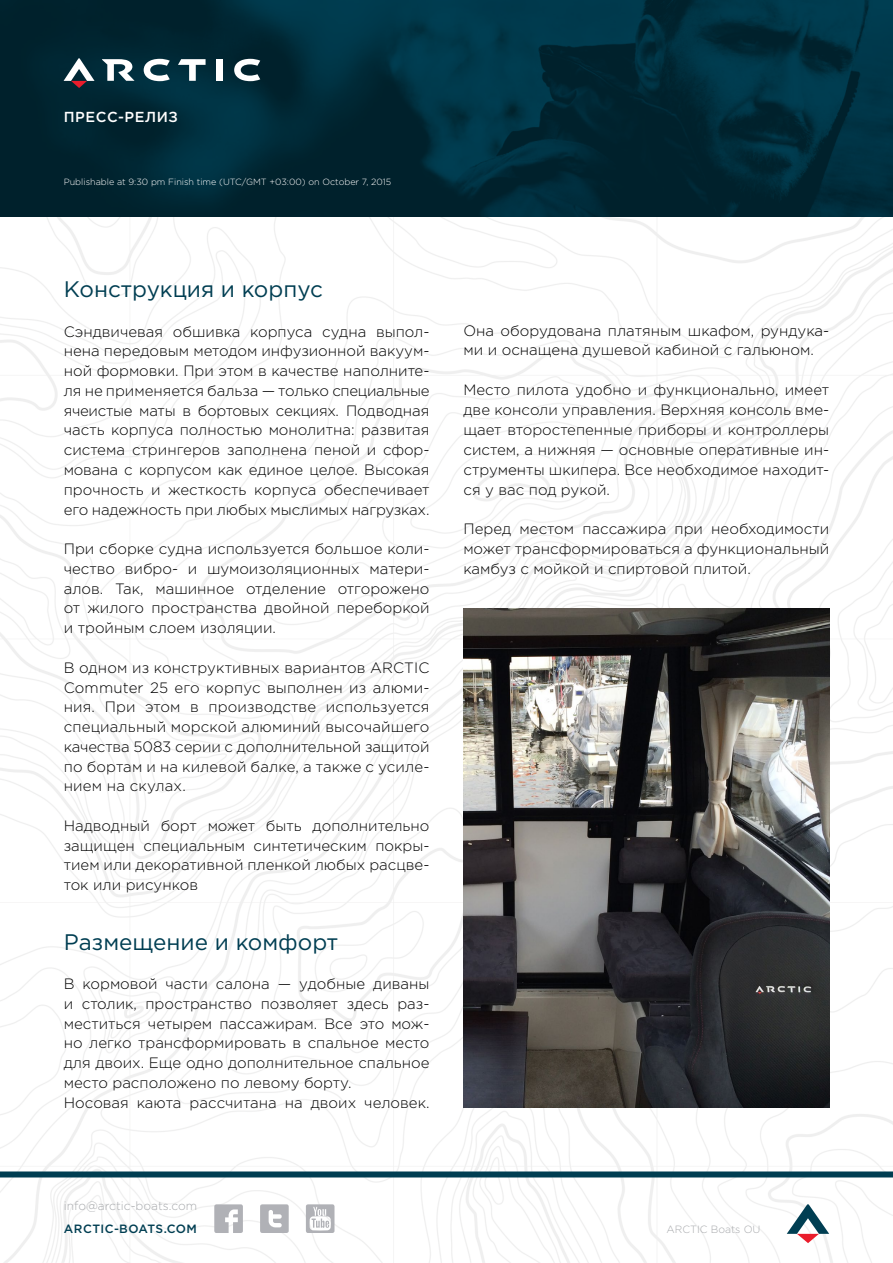
<style>
.page{position:relative;width:893px;height:1263px;background:#fff}
.page>*{position:absolute;margin:0;border:0;box-sizing:border-box;transform-origin:0 0}
.t1{font:22.5px "Gotham Pro";color:#003e52}
.t2{font:300 15px/19.8px "Gotham Pro";color:#000}
.t3{font:300 15px/19.8px "Gotham Pro";letter-spacing:-.02em;color:#000}
.t4{font:500 14.55px "Gotham Pro";letter-spacing:.04em;color:#fff}
.t5{font:300 12px "Gotham Pro";color:#a7a9ac}
.t6{font:500 12px "Gotham Pro";letter-spacing:.04em;color:#003e52}
.t7{font:300 10.5px "Gotham Pro";color:#a7a9ac}
.t8{font:300 9px "Gotham Pro";color:#fff}
</style>
<div class="page">
<img style="left:0;top:216px;width:893px;height:1047px">
<svg style="left:0;top:0;width:893px;height:216px;background:#002b39"></svg>
<svg style="left:144px;top:59px;width:26px;height:22px"></svg>
<svg style="left:234px;top:59px;width:26px;height:22px"></svg>
<div style="left:216px;top:59px;width:7px;height:22px;background:#fff"></div>
<svg style="left:102px;top:59px;width:33px;height:22px"></svg>
<svg style="left:178px;top:59px;width:28px;height:22px"></svg>
<svg style="left:64px;top:58px;width:31px;height:30px"></svg>
<div style="left:0;top:1171px;width:893px;height:6px;background:#003e52"></div>
<img style="left:463px;top:608px;width:366px;height:500px">
<svg style="left:787px;top:1204px;width:42px;height:39px"></svg>
<svg style="left:214px;top:1204px;width:29px;height:29px"></svg>
<svg style="left:260px;top:1204px;width:29px;height:29px"></svg>
<svg style="left:306px;top:1204px;width:28px;height:29px"></svg>
<p class="t4" style="left:64px;top:108px;width:116px">ПРЕСС-РЕЛИЗ</p>
<p class="t8" style="left:64px;top:177px;width:329px">Publishable at 9:30 pm Finish time (UTC/GMT +03:00) on October 7, 2015</p>
<h1 class="t1" style="left:64px;top:277px;width:261px">Конструкция и корпус</h1>
<p class="t2" style="left:64px;top:322px;width:101px">Сэндвичевая</p>
<p class="t2" style="left:173px;top:322px;width:69px">обшивка</p>
<p class="t2" style="left:250px;top:322px;width:64px">корпуса</p>
<p class="t2" style="left:322px;top:322px;width:46px">судна</p>
<p class="t2" style="left:376px;top:322px;width:53px">выпол-</p>
<p class="t2" style="left:64px;top:341px;width:303px">нена передовым методом инфузионнои</p>
<p class="t2" style="left:356px;top:341px;width:75px">̆ вакуум-</p>
<p class="t2" style="left:64px;top:361px;width:30px">нои</p>
<p class="t2" style="left:83px;top:361px;width:348px">̆ формовки. При этом в качестве наполните-</p>
<p class="t2" style="left:64px;top:381px;width:367px">ля не применяется бальза — только специальные</p>
<p class="t3" style="left:64px;top:401px;width:367px">ячеистые маты в бортовых секциях.<br>часть корпуса полностью монолитна: развитая</p>
<p class="t2" style="left:64px;top:460px;width:367px">мована с корпусом как единое целое. Высокая</p>
<p class="t2" style="left:346px;top:401px;width:85px">Подводная</p>
<p class="t2" style="left:314px;top:440px;width:48px">пенои</p>
<p class="t2" style="left:351px;top:440px;width:80px">̆ и сфор-</p>
<p class="t2" style="left:64px;top:440px;width:63px">система</p>
<p class="t2" style="left:132px;top:440px;width:90px">стрингеров</p>
<p class="t2" style="left:227px;top:440px;width:81px">заполнена</p>
<p class="t2" style="left:324px;top:480px;width:107px">обеспечивает</p>
<p class="t2" style="left:64px;top:480px;width:367px">прочность<br>его надежность при любых мыслимых нагрузках.</p>
<p class="t2" style="left:168px;top:480px;width:80px">жесткость</p>
<p class="t2" style="left:254px;top:480px;width:64px">корпуса</p>
<p class="t2" style="left:151px;top:480px;width:11px">и</p>
<p class="t2" style="left:64px;top:539px;width:365px">При сборке судна используется большое коли-</p>
<p class="t2" style="left:64px;top:559px;width:53px">чество</p>
<p class="t2" style="left:125px;top:559px;width:55px">вибро-</p>
<p class="t2" style="left:188px;top:559px;width:11px">и</p>
<p class="t2" style="left:207px;top:559px;width:154px">шумоизоляционных</p>
<p class="t2" style="left:369px;top:559px;width:62px">матери-</p>
<p class="t2" style="left:64px;top:579px;width:41px">алов.</p>
<p class="t2" style="left:115px;top:579px;width:30px">Так,</p>
<p class="t2" style="left:155px;top:579px;width:80px">машинное</p>
<p class="t2" style="left:246px;top:579px;width:81px">отделение</p>
<p class="t2" style="left:338px;top:579px;width:93px">отгорожено</p>
<p class="t2" style="left:64px;top:598px;width:18px">от</p>
<p class="t2" style="left:87px;top:598px;width:58px">жилого</p>
<p class="t2" style="left:151px;top:598px;width:107px">пространства</p>
<p class="t2" style="left:264px;top:598px;width:38px">двои</p>
<p class="t2" style="left:292px;top:598px;width:39px">̆нои</p>
<p class="t2" style="left:320px;top:598px;width:11px">̆</p>
<p class="t2" style="left:337px;top:598px;width:94px">переборкои</p>
<p class="t2" style="left:420px;top:598px;width:11px">̆</p>
<p class="t2" style="left:64px;top:618px;width:52px">и трои</p>
<p class="t2" style="left:64px;top:658px;width:367px">В одном из конструктивных вариантов ARCTIC</p>
<p class="t2" style="left:326px;top:697px;width:105px">используется</p>
<p class="t2" style="left:105px;top:618px;width:173px">̆ным слоем изоляции.</p>
<p class="t2" style="left:64px;top:677px;width:367px">Commuter 25 его корпус выполнен из алюми-</p>
<p class="t2" style="left:381px;top:717px;width:50px">̆шего</p>
<p class="t2" style="left:105px;top:697px;width:32px">При</p>
<p class="t2" style="left:145px;top:697px;width:37px">этом</p>
<p class="t2" style="left:208px;top:697px;width:109px">производстве</p>
<p class="t2" style="left:64px;top:697px;width:33px">ния.</p>
<p class="t2" style="left:190px;top:697px;width:10px">в</p>
<p class="t2" style="left:64px;top:717px;width:104px">специальныи</p>
<p class="t2" style="left:157px;top:717px;width:82px">̆ морскои</p>
<p class="t2" style="left:227px;top:717px;width:95px">̆ алюминии</p>
<p class="t2" style="left:311px;top:717px;width:81px">̆ высочаи</p>
<p class="t2" style="left:64px;top:737px;width:299px">качества 5083 серии с дополнительнои</p>
<p class="t2" style="left:64px;top:776px;width:123px">нием на скулах.</p>
<p class="t2" style="left:352px;top:737px;width:79px">̆ защитои</p>
<p class="t2" style="left:420px;top:737px;width:11px">̆</p>
<p class="t2" style="left:64px;top:756px;width:184px">по бортам и на килевои</p>
<p class="t2" style="left:237px;top:756px;width:194px">̆ балке а, также с усиле-</p>
<p class="t2" style="left:64px;top:816px;width:88px">Надводныи</p>
<p class="t2" style="left:140px;top:816px;width:11px">̆</p>
<p class="t2" style="left:161px;top:816px;width:38px">борт</p>
<p class="t2" style="left:208px;top:816px;width:49px">может</p>
<p class="t2" style="left:266px;top:816px;width:37px">быть</p>
<p class="t2" style="left:313px;top:816px;width:118px">дополнительно</p>
<p class="t2" style="left:64px;top:836px;width:73px">защищен</p>
<p class="t2" style="left:143px;top:836px;width:103px">специальным</p>
<p class="t2" style="left:253px;top:836px;width:115px">синтетическим</p>
<p class="t2" style="left:375px;top:836px;width:56px">покры-</p>
<p class="t2" style="left:64px;top:855px;width:181px">тием или декоративнои</p>
<p class="t2" style="left:234px;top:855px;width:78px">̆ пленкои</p>
<p class="t2" style="left:301px;top:855px;width:129px">̆ любых расцве-</p>
<p class="t2" style="left:64px;top:875px;width:136px">ток или рисунков</p>
<h1 class="t1" style="left:64px;top:929px;width:276px">Размещение и комфорт</h1>
<p class="t2" style="left:64px;top:974px;width:12px">В</p>
<p class="t2" style="left:83px;top:974px;width:76px">кормовои</p>
<p class="t2" style="left:148px;top:974px;width:11px">̆</p>
<p class="t2" style="left:166px;top:974px;width:44px">части</p>
<p class="t2" style="left:216px;top:974px;width:55px">салона</p>
<p class="t2" style="left:278px;top:974px;width:15px">—</p>
<p class="t2" style="left:299px;top:974px;width:67px">удобные</p>
<p class="t2" style="left:373px;top:974px;width:58px">диваны</p>
<p class="t2" style="left:64px;top:994px;width:11px">и</p>
<p class="t2" style="left:82px;top:994px;width:57px">столик,</p>
<p class="t2" style="left:145px;top:994px;width:108px">пространство</p>
<p class="t2" style="left:261px;top:994px;width:79px">позволяет</p>
<p class="t2" style="left:347px;top:994px;width:44px">здесь</p>
<p class="t2" style="left:397px;top:994px;width:34px">раз-</p>
<p class="t2" style="left:64px;top:1013px;width:78px">меститься</p>
<p class="t2" style="left:148px;top:1013px;width:66px">четырем</p>
<p class="t2" style="left:219px;top:1013px;width:99px">пассажирам.</p>
<p class="t2" style="left:324px;top:1013px;width:30px">Все</p>
<p class="t2" style="left:360px;top:1013px;width:26px">это</p>
<p class="t2" style="left:391px;top:1013px;width:39px">мож-</p>
<p class="t2" style="left:64px;top:1033px;width:367px">но легко трансформировать в спальное место</p>
<p class="t2" style="left:64px;top:1053px;width:367px">для двоих. Еще одно дополнительное спальное</p>
<p class="t2" style="left:64px;top:1073px;width:289px">место расположено по левому борту.</p>
<p class="t2" style="left:364px;top:1093px;width:67px">человек.</p>
<p class="t2" style="left:64px;top:1093px;width:67px">Носовая</p>
<p class="t2" style="left:137px;top:1093px;width:46px">каюта</p>
<p class="t2" style="left:190px;top:1093px;width:89px">рассчитана</p>
<p class="t2" style="left:311px;top:1093px;width:47px">двоих</p>
<p class="t2" style="left:285px;top:1093px;width:19px">на</p>
<p class="t2" style="left:463px;top:320px;width:367px">Она оборудована платяным шкафом, рундука-</p>
<p class="t2" style="left:463px;top:340px;width:189px">ми и оснащена душевои</p>
<p class="t2" style="left:641px;top:340px;width:80px">̆ кабинои</p>
<p class="t2" style="left:710px;top:340px;width:106px">̆ с гальюном.</p>
<p class="t2" style="left:463px;top:380px;width:367px">Место пилота удобно и функционально, имеет</p>
<p class="t2" style="left:463px;top:420px;width:367px">щает второстепенные приборы и контроллеры</p>
<p class="t2" style="left:463px;top:400px;width:367px">две консоли управления. Верхняя консоль вме-</p>
<p class="t2" style="left:463px;top:440px;width:367px">систем а, нижняя — основные оперативные ин-</p>
<p class="t2" style="left:463px;top:460px;width:367px">струменты шкипера. Все необходимое находит-</p>
<p class="t2" style="left:463px;top:479px;width:144px">ся у вас под рукои</p>
<p class="t2" style="left:597px;top:479px;width:14px">̆.</p>
<p class="t2" style="left:463px;top:519px;width:49px">Перед</p>
<p class="t2" style="left:520px;top:519px;width:56px">местом</p>
<p class="t2" style="left:582px;top:519px;width:85px">пассажира</p>
<p class="t2" style="left:674px;top:519px;width:30px">при</p>
<p class="t2" style="left:711px;top:519px;width:119px">необходимости</p>
<p class="t2" style="left:738px;top:539px;width:93px;text-indent:-274px">может трансформироваться а функциональныи ̆.</p>
<p class="t2" style="left:820px;top:539px;width:11px">̆</p>
<p class="t3" style="left:463px;top:559px;width:101px">камбуз с мои</p>
<p class="t2" style="left:553px;top:559px;width:38px">̆кои</p>
<p class="t2" style="left:580px;top:559px;width:110px">̆ и спиртовои</p>
<p class="t2" style="left:680px;top:559px;width:69px">̆ плитои</p>
<p class="t5" style="left:64px;top:1199px;width:135px">info@arctic-boats.com</p>
<p class="t6" style="left:64px;top:1222px;width:135px">ARCTIC-BOATS.COM</p>
<p class="t7" style="left:666px;top:1223px;width:96px">ARCTIC Boats OU</p>
</div>
